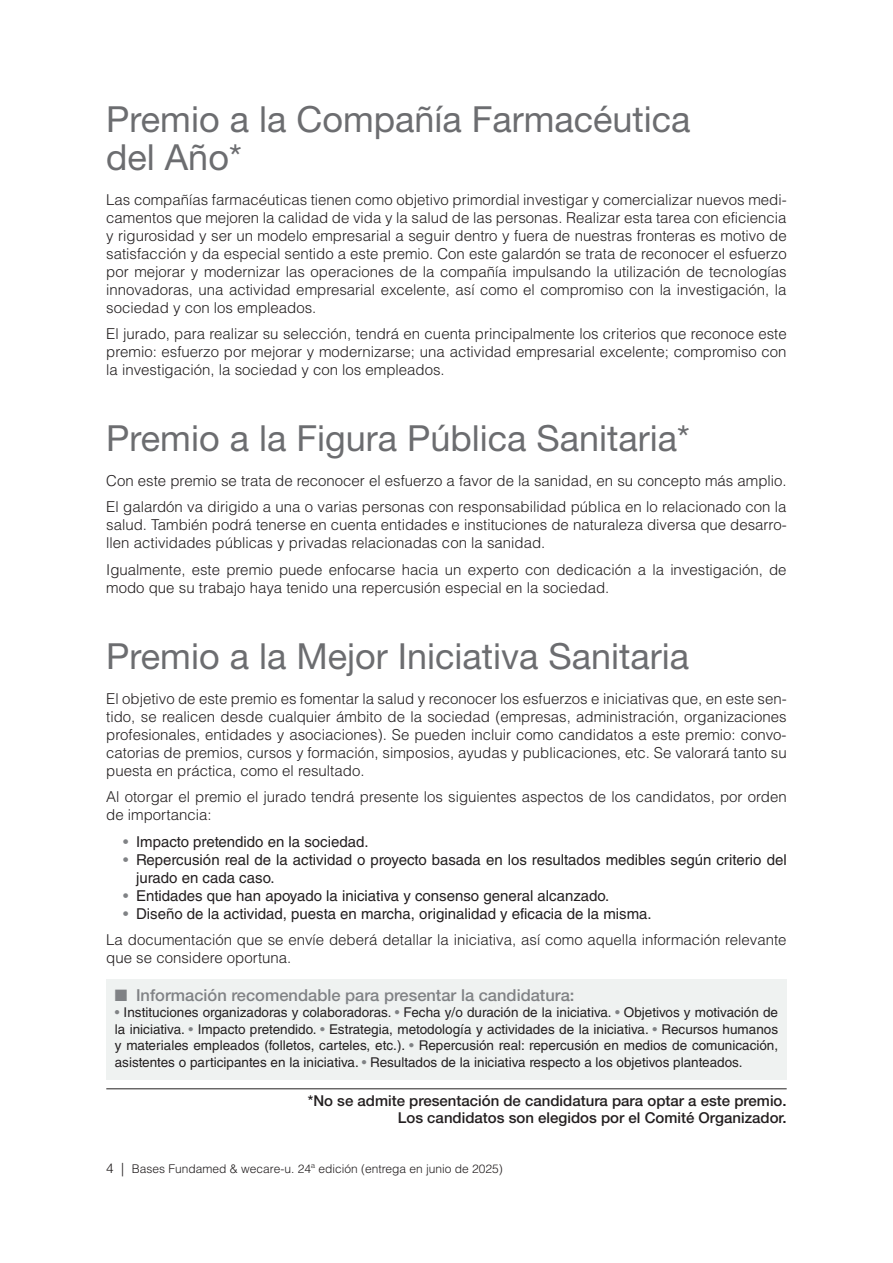
<style>
.page{position:relative;width:893px;height:1263px;background:#fff}
.page>*{position:absolute;margin:0;border:0;box-sizing:border-box;transform-origin:0 0}
.t1{font:36px/37.5px "Helvetica Neue LT Std";color:#6c6d70}
.t2{font:500 16.5px "Helvetica Neue LT Std";color:#808285}
.t3{font:300 15px/18px "Helvetica LT Std";color:#231f20}
.t4{font:15px/18px "Helvetica LT Std";color:#231f20}
.t5{font:500 15px/16.5px "Helvetica Neue LT Std";color:#231f20;text-align:right}
.t6{font:13.5px/16.5px "Helvetica LT Std";color:#231f20;text-align:justify}
.t7{font:300 12px "Helvetica LT Std";color:#231f20}
.s1{color:#808285}
.s2{font-weight:400;color:#808285}
.s3{font-weight:400}
.s4{font-size:13.5px}
</style>
<div class="page">
<hr style="left:106px;top:1088px;width:681px;height:1px;background:#231f20">
<div style="left:106px;top:979px;width:681px;height:101px;background:#eff2f1"></div>
<h1 class="t1" style="left:106px;top:100px;width:586px">Premio a la Compañía Farmacéutica del Año*</h1>
<p class="t3" style="left:106px;top:190px;width:682px;text-align:justify">Las compañías farmacéuticas tienen como objetivo primordial investigar y comercializar nuevos medi&shy;camentos que mejoren la calidad de vida y la salud de las personas. Realizar esta tarea con eficiencia y rigurosidad y ser un modelo empresarial a seguir dentro y fuera de nuestras fronteras es motivo de satisfacción y da especial sentido a este premio. Con este galardón se trata de reconocer el esfuerzo por mejorar y modernizar las operaciones de la compañía impulsando la utilización de tecnologías innovadoras, una actividad empresarial excelente, así como el compromiso con la investigación, la sociedad y con los empleados.</p>
<p class="t3" style="left:106px;top:325px;width:682px;text-align:justify">El jurado, para realizar su selección, tendrá en cuenta principalmente los criterios que reconoce este premio: esfuerzo por mejorar y modernizarse; una actividad empresarial excelente; compromiso con la investigación, la sociedad y con los empleados.</p>
<h1 class="t1" style="left:106px;top:419px;width:585px">Premio a la Figura Pública Sanitaria*</h1>
<p class="t3" style="left:106px;top:467px;width:682px;line-height:26.5px">Con este premio se trata de reconocer el esfuerzo a favor de la sanidad, en su concepto más amplio.<br>El galardón va dirigido a una o varias personas con responsabilidad pública en lo relacionado con la</p>
<p class="t3" style="left:106px;top:516px;width:682px">salud. También podrá tenerse en cuenta entidades e instituciones de naturaleza diversa que desarro&shy;llen actividades públicas y privadas relacionadas con la sanidad.</p>
<p class="t3" style="left:106px;top:560px;width:682px">Igualmente, este premio puede enfocarse hacia un experto con dedicación a la investigación, de modo que su trabajo haya tenido una repercusión especial en la sociedad.</p>
<h1 class="t1" style="left:106px;top:637px;width:584px">Premio a la Mejor Iniciativa Sanitaria</h1>
<p class="t3" style="left:106px;top:689px;width:682px;text-align:justify">El objetivo de este premio es fomentar la salud y reconocer los esfuerzos e iniciativas que, en este sen&shy;tido, se realicen desde cualquier ámbito de la sociedad (empresas, administración, organizaciones profesionales, entidades y asociaciones). Se pueden incluir como candidatos a este premio: convo&shy;catorias de premios, cursos y formación, simposios, ayudas y publicaciones, etc. Se valorará tanto su puesta en práctica, como el resultado.</p>
<p class="t3" style="left:106px;top:788px;width:682px">Al otorgar el premio el jurado tendrá presente los siguientes aspectos de los candidatos, por orden de importancia:</p>
<p class="t4" style="left:123px;top:832px;width:247px"><span class="s1">•</span> Impacto pretendido en la sociedad.</p>
<p class="t4" style="left:136px;top:850px;width:652px;text-indent:-13px"><span class="s1">•</span> Repercusión real de la actividad o proyecto basada en los resultados medibles según criterio del jurado en cada caso.</p>
<p class="t4" style="left:123px;top:886px;width:488px"><span class="s1">•</span> Entidades que han apoyado la iniciativa y consenso general alcanzado.</p>
<p class="t3" style="left:106px;top:900px;width:682px;line-height:26.5px;text-indent:17px"><span class="s2">•</span> <span class="s3">Diseño de la actividad, puesta en marcha, originalidad y eficacia de la misma.<br></span>La documentación que se envíe deberá detallar la iniciativa, así como aquella información relevante</p>
<p class="t3" style="left:106px;top:949px;width:187px">que se considere oportuna.</p>
<p class="t2" style="left:115px;top:985px;width:461px">■ Información recomendable para presentar la candidatura:</p>
<p class="t6" style="left:115px;top:1004px;width:665px"><span class="s1">•</span> Instituciones organizadoras y colaboradoras. <span class="s1">•</span> Fecha y/o duración de la iniciativa. <span class="s1">•</span> Objetivos y motivación de la iniciativa. <span class="s1">•</span> Impacto pretendido. <span class="s1">•</span> Estrategia, metodología y actividades de la iniciativa. <span class="s1">•</span> Recursos humanos y materiales empleados (folletos, carteles, etc.). <span class="s1">•</span> Repercusión real: repercusión en medios de comunicación, asistentes o participantes en la iniciativa. <span class="s1">•</span> Resultados de la iniciativa respecto a los objetivos planteados.</p>
<p class="t5" style="left:308px;top:1092px;width:480px">*No se admite presentación de candidatura para optar a este premio.<br>Los candidatos son elegidos por el Comité Organizador.</p>
<p class="t7" style="left:106px;top:1161px;width:398px"><span class="s4">4 |</span> Bases Fundamed &amp; wecare-u. 24ª edición (entrega en junio de 2025)</p>
</div>
